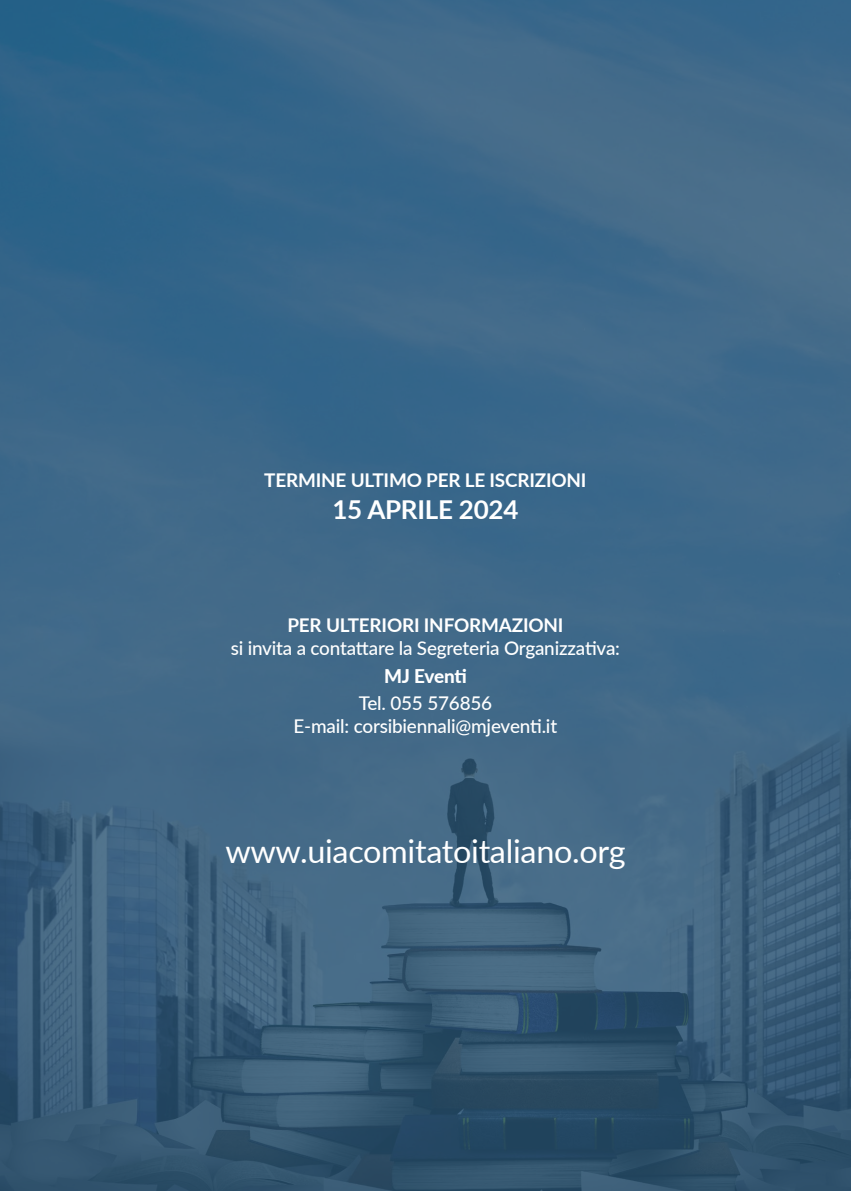
<style>
.page{position:relative;width:851px;height:1191px;background:#fff}
.page>*{position:absolute;margin:0;border:0;box-sizing:border-box;transform-origin:0 0}
.t1{font:32.4px "Lato";letter-spacing:-.01em;color:#fff}
.t2{font:700 26px "Lato";letter-spacing:-.01em;color:#fff}
.t3{font:500 18.8px/22.6px "Lato";letter-spacing:-.01em;color:#fff;text-align:center}
.t4{font:700 18.8px "Lato";letter-spacing:-.01em;color:#fff}
.t5{font:800 18.8px "Lato";letter-spacing:-.015em;color:#fff}
</style>
<div class="page">
<img style="left:0;top:0;width:850px;height:1191px">
<p class="t4" style="left:264px;top:467px;width:323px">TERMINE ULTIMO PER LE ISCRIZIONI</p>
<h2 class="t2" style="left:332px;top:490px;width:187px">15 APRILE 2024</h2>
<p class="t4" style="left:287px;top:611px;width:277px">PER ULTERIORI INFORMAZIONI</p>
<p class="t3" style="left:231px;top:636px;width:391px">si invita a contattare la Segreteria Organizzativa:</p>
<p class="t5" style="left:384px;top:661px;width:84px">MJ Eventi</p>
<p class="t3" style="left:293px;top:691px;width:265px">Tel. 055 576856<br>E-mail: corsibiennali@mjeventi.it</p>
<h1 class="t1" style="left:225px;top:827px;width:401px">www.uiacomitatoitaliano.org</h1>
</div>
